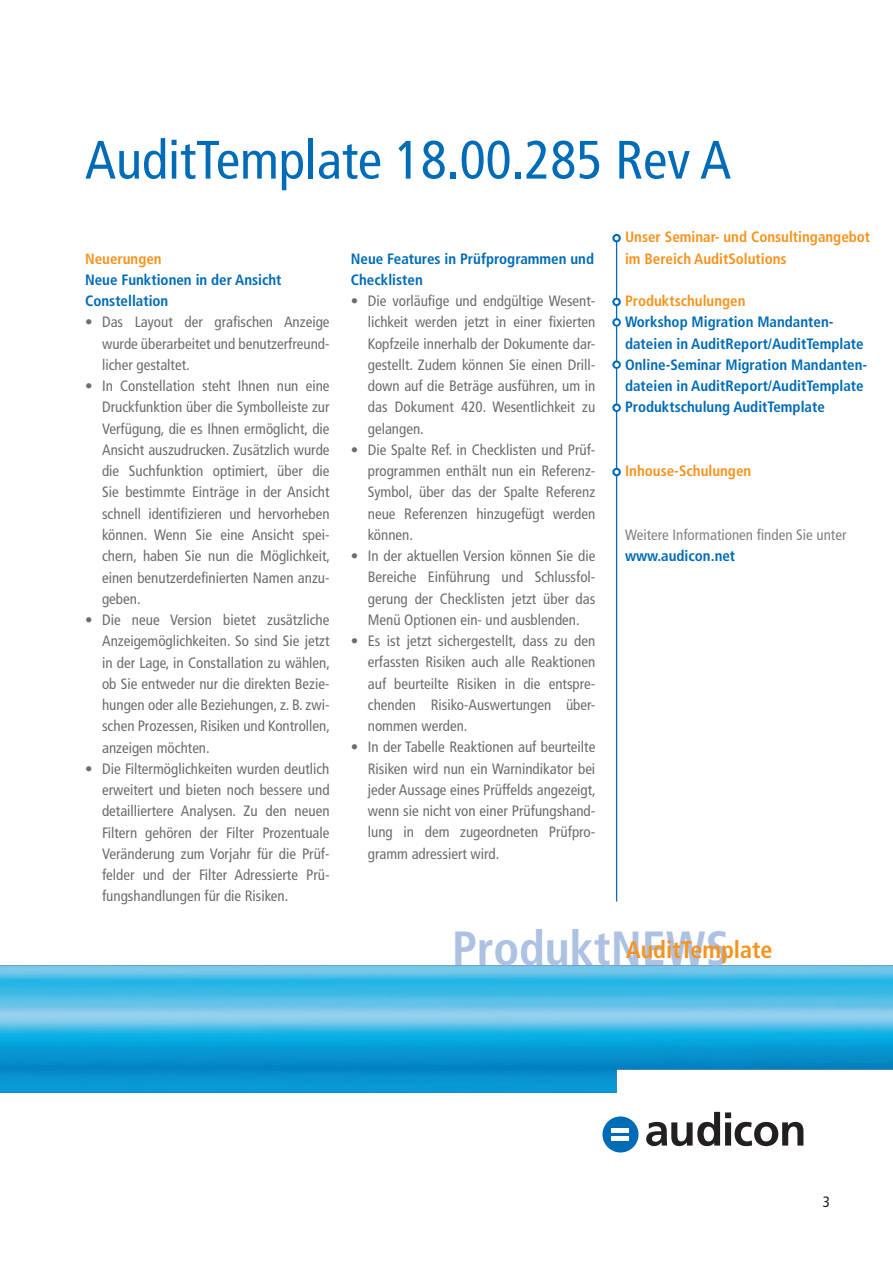
<style>
.page{position:relative;width:893px;height:1263px;background:#fff}
.page>*{position:absolute;margin:0;border:0;box-sizing:border-box;transform-origin:0 0}
.t1{font:condensed 54px "Frutiger LT Std";color:#006bb6}
.t2{font:700 condensed 48px "Frutiger LT Std";color:#adc1e3}
.t3{font:700 condensed 24px "Frutiger LT Std";color:#f7931d}
.t4{font:condensed 15px/21.3px "Frutiger LT Std";color:#6c6d70;text-align:justify}
.t5{font:700 condensed 15px/21.3px "Frutiger LT Std";color:#006bb6}
.t6{font:700 condensed 15px/21.3px "Frutiger LT Std";color:#f7931d}
.t7{font:condensed 15px "Frutiger LT Std";color:#808285}
.t8{font:condensed 15px "Frutiger LT Std";color:#231f20}
</style>
<div class="page">
<hr style="left:616px;top:234px;width:1px;height:667px;background:#006bb6">
<img style="left:0;top:965px;width:893px;height:128px">
<svg style="left:612px;top:234px;width:9px;height:8px"></svg>
<svg style="left:614px;top:236px;width:5px;height:4px"></svg>
<svg style="left:612px;top:298px;width:9px;height:8px"></svg>
<svg style="left:614px;top:300px;width:5px;height:4px"></svg>
<svg style="left:612px;top:468px;width:9px;height:8px"></svg>
<svg style="left:614px;top:470px;width:5px;height:4px"></svg>
<svg style="left:646px;top:1112px;width:157px;height:34px"></svg>
<div style="left:602px;top:1116px;width:36px;height:36px;background:#006bb6;border-radius:50%"></div>
<div style="left:612px;top:1128px;width:17px;height:5px;background:#fff"></div>
<div style="left:612px;top:1136px;width:17px;height:5px;background:#fff"></div>
<svg style="left:612px;top:318px;width:9px;height:9px"></svg>
<svg style="left:614px;top:320px;width:5px;height:5px"></svg>
<svg style="left:612px;top:360px;width:9px;height:9px"></svg>
<svg style="left:614px;top:362px;width:5px;height:5px"></svg>
<svg style="left:612px;top:403px;width:9px;height:9px"></svg>
<svg style="left:614px;top:406px;width:5px;height:4px"></svg>
<h1 class="t1" style="left:85px;top:128px;width:648px">AuditTemplate 18.00.285 Rev A</h1>
<p class="t6" style="left:85px;top:248px;width:78px">Neuerungen</p>
<p class="t5" style="left:85px;top:269px;width:198px">Neue Funktionen in der Ansicht<br>Constellation</p>
<p class="t4" style="left:102px;top:312px;width:229px;text-indent:-17px">• Das Layout der grafischen Anzeige wurde überarbeitet und benutzerfreund&shy;licher gestaltet.</p>
<p class="t4" style="left:102px;top:375px;width:230px;text-indent:-17px">• In Constellation steht Ihnen nun eine Druckfunktion über die Symbolleiste zur Verfügung, die es Ihnen ermöglicht, die Ansicht auszudrucken. Zusätzlich wurde die Suchfunktion optimiert, über die Sie bestimmte Einträge in der Ansicht schnell identifizieren und hervorheben können. Wenn Sie eine Ansicht spei&shy;chern, haben Sie nun die Möglichkeit, einen benutzerdefinierten Namen anzu&shy;geben.</p>
<p class="t4" style="left:102px;top:609px;width:230px;text-indent:-17px">• Die neue Version bietet zusätzliche Anzeigemöglichkeiten. So sind Sie jetzt in der Lage, in Constallation zu wählen, ob Sie entweder nur die direkten Bezie&shy;hungen oder alle Beziehungen, z. B. zwi&shy;schen Prozessen, Risiken und Kontrollen, anzeigen möchten.</p>
<p class="t4" style="left:102px;top:758px;width:229px;text-indent:-17px">• Die Filtermöglichkeiten wurden deutlich erweitert und bieten noch bessere und detailliertere Analysen. Zu den neuen Filtern gehören der Filter Prozentuale Veränderung zum Vorjahr für die Prüf&shy;felder und der Filter Adressierte Prü&shy;fungshandlungen für die Risiken.</p>
<p class="t5" style="left:351px;top:248px;width:245px">Neue Features in Prüfprogrammen und<br>Checklisten</p>
<p class="t4" style="left:368px;top:290px;width:229px;text-indent:-17px">• Die vorläufige und endgültige Wesent&shy;lichkeit werden jetzt in einer fixierten Kopfzeile innerhalb der Dokumente dar&shy;gestellt. Zudem können Sie einen Drill&shy;down auf die Beträge ausführen, um in das Dokument 420. Wesentlichkeit zu gelangen.</p>
<p class="t4" style="left:368px;top:439px;width:229px;text-indent:-17px">• Die Spalte Ref. in Checklisten und Prüf&shy;programmen enthält nun ein Referenz-Symbol, über das der Spalte Referenz neue Referenzen hinzugefügt werden können.</p>
<p class="t4" style="left:368px;top:545px;width:229px;text-indent:-17px">• In der aktuellen Version können Sie die Bereiche Einführung und Schlussfol&shy;gerung der Checklisten jetzt über das Menü Optionen ein- und ausblenden.</p>
<p class="t4" style="left:368px;top:630px;width:229px;text-indent:-17px">• Es ist jetzt sichergestellt, dass zu den erfassten Risiken auch alle Reaktionen auf beurteilte Risiken in die entspre&shy;chenden Risiko-Auswertungen über&shy;nommen werden.</p>
<p class="t4" style="left:368px;top:737px;width:230px;text-indent:-17px">• In der Tabelle Reaktionen auf beurteilte Risiken wird nun ein Warnindikator bei jeder Aussage eines Prüffelds angezeigt, wenn sie nicht von einer Prüfungshand&shy;lung in dem zugeordneten Prüfpro&shy;gramm adressiert wird.</p>
<p class="t6" style="left:625px;top:227px;width:247px">Unser Seminar- und Consultingangebot im Bereich AuditSolutions</p>
<p class="t6" style="left:625px;top:290px;width:122px">Produktschulungen</p>
<p class="t5" style="left:625px;top:312px;width:244px">Workshop Migration Mandanten&shy;dateien in AuditReport/AuditTemplate Online-Seminar Migration Mandanten&shy;dateien in AuditReport/AuditTemplate Produktschulung AuditTemplate</p>
<p class="t6" style="left:625px;top:460px;width:128px">Inhouse-Schulungen</p>
<p class="t7" style="left:625px;top:526px;width:223px">Weitere Informationen finden Sie unter</p>
<p class="t5" style="left:625px;top:545px;width:112px">www.audicon.net</p>
<h2 class="t2" style="left:452px;top:920px;width:279px">ProduktNEWS</h2>
<h3 class="t3" style="left:626px;top:935px;width:148px">AuditTemplate</h3>
<p class="t8" style="left:823px;top:1193px;width:9px">3</p>
</div>
